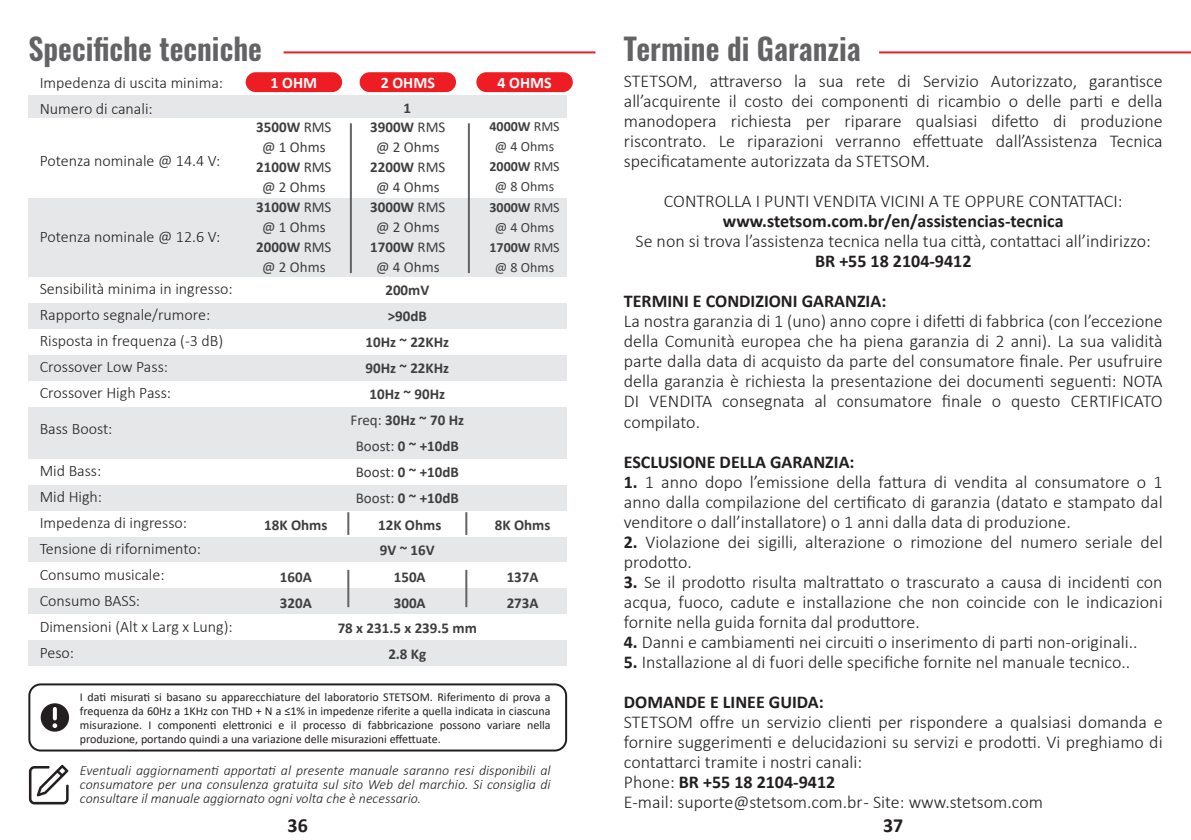
<style>
.page{position:relative;width:1191px;height:840px;background:#fff}
.page>*{position:absolute;margin:0;border:0;box-sizing:border-box;transform-origin:0 0}
.t1{font:600 30px "Oswald";color:#636366}
.t2{font:700 20px "Calibri";color:#231f20}
.t3{font:300 18px/20px "Calibri";color:#231f20;text-align:justify}
.t4{font:700 18px "Calibri";color:#231f20}
.t5{font:300 16px/26px "Calibri";color:#231f20}
.t6{font:700 16px "Calibri";color:#fff}
.t7{font:700 15px/26px "Calibri";color:#3e3e3f}
.t8{font:15px/20px "Calibri";color:#3e3e3f;text-align:center}
.t9{font:italic 300 14px/14px "Calibri";color:#231f20;text-align:justify}
.t10{font:14px/20px "Calibri";color:#3e3e3f;text-align:center}
.t11{font:12px/14px "Calibri";color:#231f20;text-align:justify}
.s1{font-weight:700}
.s2{font-weight:400}
</style>
<div class="page">
<div style="left:28px;top:588px;width:539px;height:26px;background:#e6e7e9"></div>
<div style="left:28px;top:302px;width:539px;height:26px;background:#e6e7e9"></div>
<div style="left:28px;top:536px;width:539px;height:26px;background:#e6e7e9"></div>
<div style="left:28px;top:640px;width:539px;height:26px;background:#e6e7e9"></div>
<div style="left:28px;top:197px;width:539px;height:80px;background:#e6e7e9"></div>
<div style="left:28px;top:95px;width:539px;height:26px;background:#e6e7e9"></div>
<div style="left:28px;top:484px;width:539px;height:26px;background:#e6e7e9"></div>
<div style="left:28px;top:118px;width:539px;height:79px;background:#fff"></div>
<div style="left:28px;top:406px;width:539px;height:52px;background:#e6e7e9"></div>
<div style="left:28px;top:354px;width:539px;height:26px;background:#e6e7e9"></div>
<hr style="left:468px;top:123px;width:2px;height:150px;background:#636366">
<hr style="left:350px;top:123px;width:2px;height:150px;background:#636366">
<div style="left:359px;top:72px;width:97px;height:20px;background:#ee1d23;border-radius:10px"></div>
<div style="left:246px;top:72px;width:96px;height:20px;background:#ee1d23;border-radius:10px"></div>
<div style="left:476px;top:72px;width:97px;height:20px;background:#ee1d23;border-radius:10px"></div>
<hr style="left:347px;top:569px;width:2px;height:37px;background:#636366">
<hr style="left:465px;top:569px;width:2px;height:37px;background:#636366">
<hr style="left:347px;top:512px;width:2px;height:22px;background:#636366">
<hr style="left:465px;top:512px;width:2px;height:22px;background:#636366">
<hr style="left:283px;top:51px;width:312px;height:2px;background:#ee1d23">
<svg style="left:29px;top:764px;width:40px;height:40px"></svg>
<div style="left:28px;top:683px;width:539px;height:68px;border:2px solid #231f20;border-radius:11px"></div>
<div style="left:41px;top:703px;width:28px;height:28px;background:#231f20;border-radius:50%"></div>
<svg style="left:53px;top:708px;width:4px;height:10px"></svg>
<svg style="left:52px;top:723px;width:5px;height:4px"></svg>
<hr style="left:879px;top:51px;width:312px;height:2px;background:#ee1d23">
<h1 class="t1" style="left:28px;top:28px;width:235px">Specifiche tecniche</h1>
<p class="t5" style="left:40px;top:69px;width:185px">Impedenza di uscita minima:<br>Numero di canali:</p>
<p class="t6" style="left:270px;top:71px;width:48px">1 OHM</p>
<p class="t6" style="left:381px;top:71px;width:56px">2 OHMS</p>
<p class="t6" style="left:497px;top:71px;width:56px">4 OHMS</p>
<p class="t7" style="left:403px;top:94px;width:9px">1</p>
<p class="t5" style="left:40px;top:147px;width:182px">Potenza nominale @ 14.4 V:</p>
<p class="t5" style="left:40px;top:223px;width:182px">Potenza nominale @ 12.6 V:</p>
<p class="t5" style="left:40px;top:275px;width:195px">Sensibilità minima in ingresso:<br>Rapporto segnale/rumore:<br>Risposta in frequenza (-3 dB)<br>Crossover Low Pass:<br>Crossover High Pass:</p>
<p class="t5" style="left:40px;top:415px;width:74px">Bass Boost:</p>
<p class="t5" style="left:40px;top:457px;width:194px">Mid Bass:<br>Mid High:<br>Impedenza di ingresso:<br>Tensione di rifornimento:<br>Consumo musicale:<br>Consumo BASS:<br>Dimensioni (Alt x Larg x Lung):<br>Peso:</p>
<p class="t8" style="left:256px;top:117px;width:77px"><span class="s1">3500W</span> RMS @ 1 Ohms<br><span class="s1">2100W</span> RMS @ 2 Ohms<br><span class="s1">3100W</span> RMS @ 1 Ohms<br><span class="s1">2000W</span> RMS @ 2 Ohms</p>
<p class="t8" style="left:370px;top:117px;width:77px"><span class="s1">3900W</span> RMS @ 2 Ohms<br><span class="s1">2200W</span> RMS @ 4 Ohms<br><span class="s1">3000W</span> RMS @ 2 Ohms<br><span class="s1">1700W</span> RMS @ 4 Ohms</p>
<p class="t7" style="left:350px;top:276px;width:115px;text-align:center">200mV<br>&gt;90dB<br>10Hz ~ 22KHz<br>90Hz ~ 22KHz<br>10Hz ~ 90Hz<br><span class="s2">Freq:</span> 30Hz ~ 70 Hz<br><span class="s2">Boost:</span> 0 ~ +10dB<br><span class="s2">Boost:</span> 0 ~ +10dB<br><span class="s2">Boost:</span> 0 ~ +10dB</p>
<p class="t7" style="left:264px;top:511px;width:65px">18K Ohms</p>
<p class="t7" style="left:378px;top:511px;width:65px">12K Ohms</p>
<p class="t7" style="left:380px;top:536px;width:56px">9V ~ 16V</p>
<p class="t7" style="left:280px;top:563px;width:33px">160A<br>320A</p>
<p class="t7" style="left:394px;top:563px;width:33px">150A<br>300A</p>
<p class="t7" style="left:338px;top:614px;width:141px;text-align:center">78 x 231.5 x 239.5 mm<br>2.8 Kg</p>
<p class="t10" style="left:489px;top:116px;width:72px"><span class="s1">4000W</span> RMS @ 4 Ohms<br><span class="s1">2000W</span> RMS @ 8 Ohms<br><span class="s1">3000W</span> RMS @ 4 Ohms<br><span class="s1">1700W</span> RMS @ 8 Ohms</p>
<p class="t7" style="left:495px;top:511px;width:57px">8K Ohms</p>
<p class="t7" style="left:507px;top:563px;width:33px">137A<br>273A</p>
<p class="t11" style="left:80px;top:689px;width:472px">I dati misurati si basano su apparecchiature del laboratorio STETSOM. Riferimento di prova a frequenza da 60Hz a 1KHz con THD + N a ≤1% in impedenze riferite a quella indicata in ciascuna misurazione. I componenti elettronici e il processo di fabbricazione possono variare nella produzione, portando quindi a una variazione delle misurazioni effettuate.</p>
<p class="t9" style="left:80px;top:763px;width:472px">Eventuali aggiornamenti apportati al presente manuale saranno resi disponibili al consumatore per una consulenza gratuita sul sito Web del marchio. Si consiglia di consultare il manuale aggiornato ogni volta che è necessario.</p>
<h1 class="t1" style="left:624px;top:28px;width:238px">Termine di Garanzia</h1>
<p class="t3" style="left:624px;top:71px;width:540px">STETSOM, attraverso la sua rete di Servizio Autorizzato, garantisce all’acquirente il costo dei componenti di ricambio o delle parti e della manodopera richiesta per riparare qualsiasi difetto di produzione riscontrato. Le riparazioni verranno effettuate dall’Assistenza Tecnica specificatamente autorizzata da STETSOM.</p>
<p class="t3" style="left:664px;top:191px;width:460px">CONTROLLA I PUNTI VENDITA VICINI A TE OPPURE CONTATTACI:</p>
<p class="t4" style="left:723px;top:208px;width:342px">www.stetsom.com.br/en/assistencias-tecnica</p>
<p class="t3" style="left:635px;top:231px;width:517px">Se non si trova l’assistenza tecnica nella tua città, contattaci all’indirizzo:</p>
<p class="t4" style="left:815px;top:248px;width:158px">BR +55 18 2104-9412</p>
<p class="t4" style="left:624px;top:288px;width:264px">TERMINI E CONDIZIONI GARANZIA:</p>
<p class="t3" style="left:624px;top:311px;width:540px">La nostra garanzia di 1 (uno) anno copre i difetti di fabbrica (con l’eccezione della Comunità europea che ha piena garanzia di 2 anni). La sua validità parte dalla data di acquisto da parte del consumatore finale. Per usufruire della garanzia è richiesta la presentazione dei documenti seguenti: NOTA DI VENDITA consegnata al consumatore finale o questo CERTIFICATO compilato.</p>
<p class="t4" style="left:624px;top:448px;width:232px">ESCLUSIONE DELLA GARANZIA:</p>
<p class="t3" style="left:624px;top:471px;width:540px"><span class="s1">1.</span> 1 anno dopo l’emissione della fattura di vendita al consumatore o 1 anno dalla compilazione del certificato di garanzia (datato e stampato dal venditore o dall’installatore) o 1 anni dalla data di produzione.</p>
<p class="t3" style="left:624px;top:531px;width:540px"><span class="s1">2.</span> Violazione dei sigilli, alterazione o rimozione del numero seriale del prodotto.</p>
<p class="t3" style="left:624px;top:571px;width:540px"><span class="s1">3.</span> Se il prodotto risulta maltrattato o trascurato a causa di incidenti con acqua, fuoco, cadute e installazione che non coincide con le indicazioni fornite nella guida fornita dal produttore.</p>
<p class="t3" style="left:624px;top:631px;width:515px"><span class="s1">4.</span> Danni e cambiamenti nei circuiti o inserimento di parti non-originali..</p>
<p class="t3" style="left:624px;top:651px;width:508px"><span class="s1">5.</span> Installazione al di fuori delle specifiche fornite nel manuale tecnico..</p>
<p class="t4" style="left:624px;top:688px;width:201px">DOMANDE E LINEE GUIDA:</p>
<p class="t3" style="left:624px;top:711px;width:540px;text-align:left">STETSOM offre un servizio clienti per rispondere a qualsiasi domanda e fornire suggerimenti e delucidazioni su servizi e prodotti. Vi preghiamo di contattarci tramite i nostri canali:<br>Phone: <span class="s1">BR +55 18 2104-9412<br></span>E-mail: suporte@stetsom.com.br - Site: www.stetsom.com</p>
<p class="t2" style="left:288px;top:811px;width:22px">36</p>
<p class="t2" style="left:883px;top:811px;width:22px">37</p>
</div>
